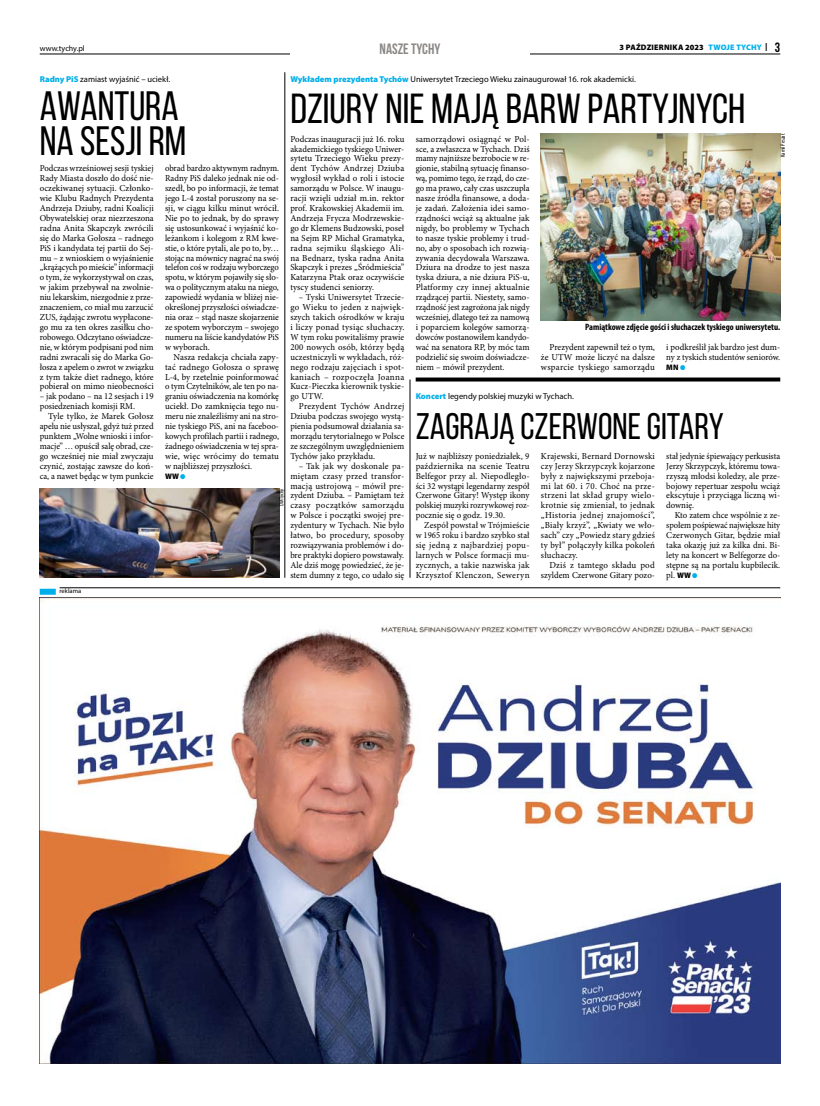
<style>
.page{position:relative;width:820px;height:1106px;background:#fff}
.page>*{position:absolute;margin:0;border:0;box-sizing:border-box;transform-origin:0 0}
.t1{font:42px "Bebas Neue";color:#000}
.t2{font:41px/35px "Bebas Neue";color:#000}
.t3{font:37px "Bebas Neue";color:#000}
.t4{font:700 15px "Bebas Neue";color:#8c8886}
.t5{font:700 condensed 9.2px "Myriad Pro";color:#000}
.t6{font:9.1px/9.9px "Minion Pro";letter-spacing:.005em;color:#000;text-align:justify;scale:.96 1}
.t7{font:9.1px/9.9px "Minion Pro";letter-spacing:.005em;color:#000;text-align:justify}
.t8{font:9.1px/9.9px "Minion Pro";letter-spacing:.005em;color:#000;text-align:justify;scale:.95 1}
.t9{font:8.5px "Myriad Pro";color:#000}
.t10{font:900 8px "Myriad Pro";letter-spacing:.025em;color:#000}
.t11{font:8px "Myriad Pro";color:#000}
.t12{font:900 8px "Myriad Pro";letter-spacing:.025em;color:#000;scale:.96 1}
.t13{font:6.5px "Myriad Pro";color:#000}
.t14{font:condensed 6px "Myriad Pro";color:#000}
.s1{color:#00afea}
.s2{font-family:"Bebas Neue";font-weight:700;font-size:13.5px}
.s3{font-weight:900;color:#00afea}
.s4{font-family:"Myriad Pro";font-weight:900;font-size:8px}
</style>
<div class="page">
<img style="left:40px;top:597px;width:739px;height:466px">
<div style="left:40px;top:588px;width:16px;height:6px;background:#00afea"></div>
<hr style="left:60px;top:587px;width:720px;height:1px;background:#000">
<hr style="left:409px;top:379px;width:1px;height:198px;background:#000">
<hr style="left:284px;top:72px;width:1px;height:505px;background:#000">
<svg style="left:415px;top:377px;width:365px;height:4px"></svg>
<img style="left:540px;top:134px;width:240px;height:186px">
<img style="left:40px;top:488px;width:239px;height:89px">
<hr style="left:40px;top:54px;width:740px;height:1px;background:#000">
<div style="left:290px;top:43px;width:239px;height:13px;background:#fff"></div>
<p class="t11" style="left:40px;top:44px;width:47px">www.tychy.pl</p>
<h3 class="t4" style="left:379px;top:41px;width:62px">NASZE TYCHY</h3>
<p class="t10" style="left:619px;top:43px;width:162px">3 października 2023 <span class="s1">twoje tychy</span> | <span class="s2">3</span></p>
<p class="t9" style="left:40px;top:75px;width:132px"><span class="s3">radny pis</span> zamiast wyjaśnić – uciekł.</p>
<h2 class="t2" style="left:40px;top:88px;width:148px">AWANTURA<br>NA SESJI RM</h2>
<p class="t9" style="left:290px;top:75px;width:347px"><span class="s3">wykładem prezydenta tychów</span> Uniwersytet Trzeciego Wieku zainaugurował 16. rok akademicki.</p>
<h1 class="t1" style="left:290px;top:87px;width:456px">DZIURY NIE MAJĄ BARW PARTYJNYCH</h1>
<p class="t14" style="left:779px;top:157px;width:25px;rotate:-90deg">Kamil Peszat</p>
<p class="t6" style="left:290px;top:134px;width:120px">Podczas inauguracji już 16. roku akademickiego tyskiego Uniwer&shy;sytetu Trzeciego Wieku prezy&shy;dent Tychów Andrzej Dziuba wygłosił wykład o roli i istocie samorządu w Polsce. W inaugu&shy;racji wzięli udział m.in. rektor prof. Krakowskiej Akademii im.<br>Andrzeja Frycza Modrzewskie&shy;go dr Klemens Budzowski, poseł na Sejm RP Michał Gramatyka, radna sejmiku śląskiego Ali&shy;na Bednarz, tyska radna Anita Skapczyk i prezes „Śródmieścia” Katarzyna Ptak oraz oczywiście tyscy studenci seniorzy.</p>
<p class="t6" style="left:290px;top:293px;width:120px;text-indent:9px">– Tyski Uniwersytet Trzecie&shy;go Wieku to jeden z najwięk&shy;szych takich ośrodków w kraju i liczy ponad tysiąc słuchaczy.<br>W tym roku powitaliśmy prawie 200 nowych osób, którzy będą uczestniczyli w wykładach, róż&shy;nego rodzaju zajęciach i spot&shy;kaniach – rozpoczęła Joanna Kucz-Pieczka kierownik tyskie&shy;go UTW.</p>
<p class="t7" style="left:290px;top:402px;width:115px;text-indent:9px">Prezydent Tychów Andrzej Dziuba podczas swojego wystą&shy;pienia podsumował działania sa&shy;morządu terytorialnego w Polsce ze szczególnym uwzględnieniem Tychów jako przykładu.</p>
<p class="t7" style="left:290px;top:461px;width:115px;text-indent:9px">– Tak jak wy doskonale pa&shy;miętam czasy przed transfor&shy;macją ustrojową – mówił pre&shy;zydent Dziuba. – Pamiętam też czasy początków samorządu w Polsce i początki swojej pre&shy;zydentury w Tychach. Nie było łatwo, bo procedury, sposoby rozwiązywania problemów i do&shy;bre praktyki dopiero powstawały.<br>Ale dziś mogę powiedzieć, że je&shy;stem dumny z tego, co udało się</p>
<p class="t7" style="left:415px;top:134px;width:115px">samorządowi osiągnąć w Pol&shy;sce, a zwłaszcza w Tychach. Dziś mamy najniższe bezrobocie w re&shy;gionie, stabilną sytuację finanso&shy;wą, pomimo tego, że rząd, do cze&shy;go ma prawo, cały czas uszczupla nasze źródła finansowe, a doda&shy;je zadań. Założenia idei samo&shy;rządności wciąż są aktualne jak nigdy, bo problemy w Tychach to nasze tyskie problemy i trud&shy;no, aby o sposobach ich rozwią&shy;zywania decydowała Warszawa.<br>Dziura na drodze to jest nasza tyska dziura, a nie dziura PiS-u, Platformy czy innej aktualnie rządzącej partii. Niestety, samo&shy;rządność jest zagrożona jak nigdy wcześniej, dlatego też za namową i poparciem kolegów samorzą&shy;dowców postanowiłem kandydo&shy;wać na senatora RP, by móc tam podzielić się swoim doświadcze&shy;niem – mówił prezydent.</p>
<p class="t6" style="left:40px;top:164px;width:120px">Podczas wrześniowej sesji tyskiej Rady Miasta doszło do dość nie&shy;oczekiwanej sytuacji. Członko&shy;wie Klubu Radnych Prezydenta Andrzeja Dziuby, radni Koalicji Obywatelskiej oraz niezrzeszona radna Anita Skapczyk zwrócili się do Marka Gołosza – radnego PiS i kandydata tej partii do Sej&shy;mu – z wnioskiem o wyjaśnienie „krążących po mieście” informacji o tym, że wykorzystywał on czas, w jakim przebywał na zwolnie&shy;niu lekarskim, niezgodnie z prze&shy;znaczeniem, co miał mu zarzucić ZUS, żądając zwrotu wypłacone&shy;go mu za ten okres zasiłku cho&shy;robowego. Odczytano oświadcze&shy;nie, w którym podpisani pod nim radni zwracali się do Marka Go&shy;łosza z apelem o zwrot w związku z tym także diet radnego, które pobierał on mimo nieobecności</p>
<p class="t6" style="left:40px;top:392px;width:120px">– jak podano – na 12 sesjach i 19 posiedzeniach komisji RM.</p>
<p class="t7" style="left:40px;top:411px;width:115px;text-indent:9px">Tyle tylko, że Marek Gołosz apelu nie usłyszał, gdyż tuż przed punktem „Wolne wnioski i infor&shy;macje” … opuścił salę obrad, cze&shy;go wcześniej nie miał zwyczaju czynić, zostając zawsze do koń&shy;ca, a nawet będąc w tym punkcie</p>
<p class="t8" style="left:165px;top:164px;width:121px">obrad bardzo aktywnym radnym.<br>Radny PiS daleko jednak nie od&shy;szedł, bo po informacji, że temat jego L-4 został poruszony na se&shy;sji, w ciągu kilku minut wrócił.<br>Nie po to jednak, by do sprawy się ustosunkować i wyjaśnić ko&shy;leżankom i kolegom z RM kwe&shy;stie, o które pytali, ale po to, by… stojąc na mównicy nagrać na swój telefon coś w rodzaju wyborczego spotu, w którym pojawiły się sło&shy;wa o politycznym ataku na niego, zapowiedź wydania w bliżej nie&shy;określonej przyszłości oświadcze&shy;nia oraz – stąd nasze skojarzenie ze spotem wyborczym – swojego numeru na liście kandydatów PiS w wyborach.</p>
<p class="t7" style="left:165px;top:352px;width:115px;text-indent:9px">Nasza redakcja chciała zapy&shy;tać radnego Gołosza o sprawę L-4, by rzetelnie poinformować o tym Czytelników, ale ten po na&shy;graniu oświadczenia na komórkę uciekł. Do zamknięcia tego nu&shy;meru nie znaleźliśmy ani na stro&shy;nie tyskiego PiS, ani na faceboo&shy;kowych profilach partii i radnego, żadnego oświadczenia w tej spra&shy;wie, więc wrócimy do tematu w najbliższej przyszłości.</p>
<p class="t12" style="left:165px;top:472px;width:23px">ww <span class="s1">●</span></p>
<p class="t5" style="left:585px;top:322px;width:196px">Pamiątkowe zdjęcie gości i słuchaczek tyskiego uniwersytetu.</p>
<p class="t6" style="left:540px;top:342px;width:120px;text-indent:9px">Prezydent zapewnił też o tym, że UTW może liczyć na dalsze wsparcie tyskiego samorządu</p>
<p class="t6" style="left:666px;top:342px;width:120px">i podkreślił jak bardzo jest dum&shy;ny z tyskich studentów seniorów.</p>
<p class="t12" style="left:666px;top:363px;width:22px">Mn <span class="s1">●</span></p>
<p class="t9" style="left:415px;top:392px;width:160px"><span class="s3">koncert</span> legendy polskiej muzyki w Tychach.</p>
<h3 class="t3" style="left:415px;top:408px;width:309px">ZAGRAJĄ CZERWONE GITARY</h3>
<p class="t7" style="left:415px;top:451px;width:115px">Już w najbliższy poniedziałek, 9 października na scenie Teatru Belfegor przy al. Niepodległo&shy;ści 32 wystąpi legendarny zespół Czerwone Gitary! Występ ikony polskiej muzyki rozrywkowej roz&shy;pocznie się o godz. 19.30.</p>
<p class="t8" style="left:415px;top:520px;width:121px;text-indent:9px">Zespół powstał w Trójmieście w 1965 roku i bardzo szybko stał się jedną z najbardziej popu&shy;larnych w Polsce formacji mu&shy;zycznych, a takie nazwiska jak Krzysztof Klenczon, Seweryn</p>
<p class="t8" style="left:666px;top:451px;width:121px">stał jedynie śpiewający perkusista Jerzy Skrzypczyk, któremu towa&shy;rzyszą młodsi koledzy, ale prze&shy;bojowy repertuar zespołu wciąż ekscytuje i przyciąga liczną wi&shy;downię.</p>
<p class="t6" style="left:666px;top:511px;width:120px;text-indent:9px">Kto zatem chce wspólnie z ze&shy;społem pośpiewać największe hity Czerwonych Gitar, będzie miał taka okazję już za kilka dni. Bi&shy;lety na koncert w Belfegorze do&shy;stępne są na portalu kupbilecik. pl. <span class="s4">ww</span> <span class="s1">●</span></p>
<p class="t6" style="left:540px;top:451px;width:120px">Krajewski, Bernard Dornowski czy Jerzy Skrzypczyk kojarzone były z największymi przeboja&shy;mi lat 60. i 70. Choć na prze&shy;strzeni lat skład grupy wielo&shy;krotnie się zmieniał, to jednak „Historia jednej znajomości”, „Biały krzyż”, „Kwiaty we wło&shy;sach” czy „Powiedz stary gdzieś ty był” połączyły kilka pokoleń słuchaczy.</p>
<p class="t7" style="left:540px;top:560px;width:115px;text-align:right">Dziś z tamtego składu pod szyldem Czerwone Gitary pozo-</p>
<p class="t14" style="left:278px;top:505px;width:19px;rotate:-90deg">UM Tychy</p>
<p class="t13" style="left:60px;top:588px;width:23px">reklama</p>
</div>
